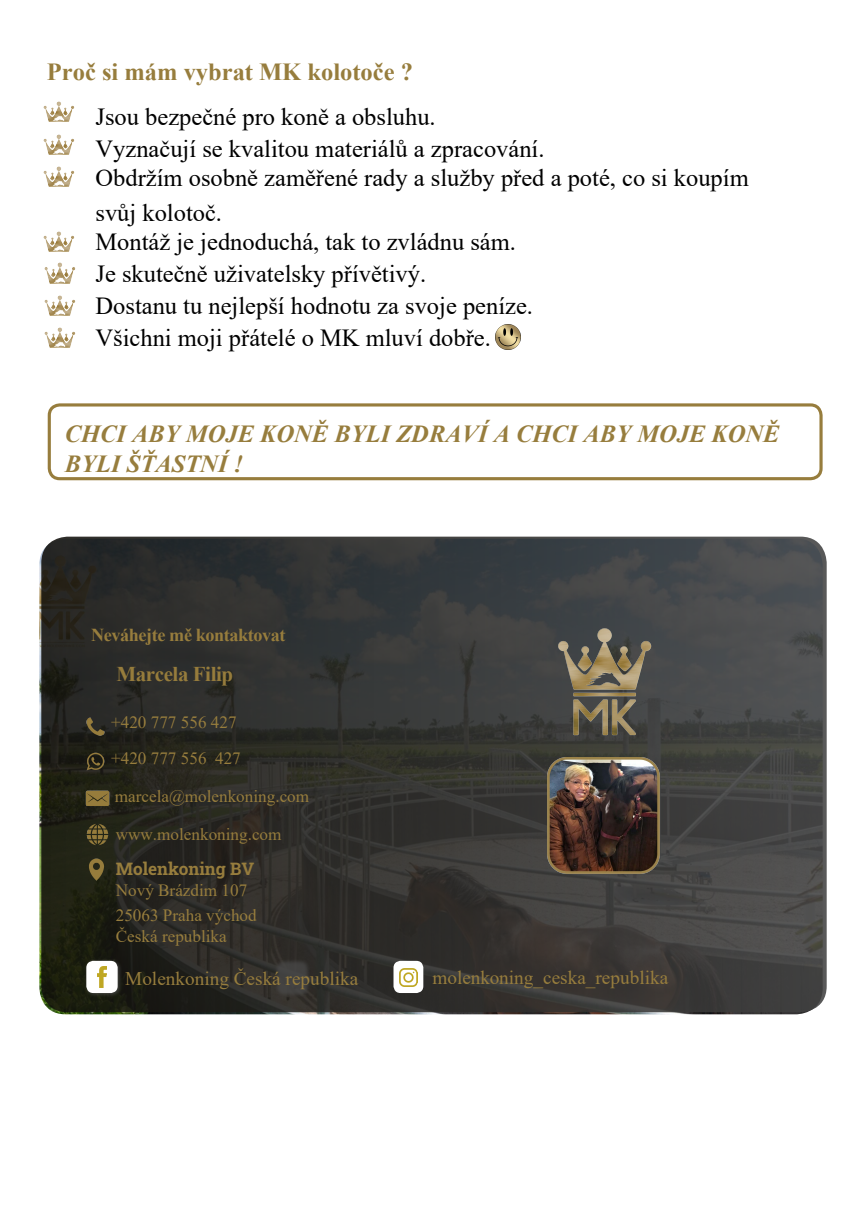
<style>
.page{position:relative;width:868px;height:1228px;background:#fff}
.page>*{position:absolute;margin:0;border:0;box-sizing:border-box;transform-origin:0 0}
.t1{font:24.5px/32.1px "Times New Roman";color:#000}
.t2{font:italic 700 24.5px/29.4px "Times New Roman";color:#977d3d}
.t3{font:700 24.5px "Times New Roman";color:#977d3d}
.t4{font:700 21px "Times New Roman";letter-spacing:-.02em;color:#967c3c}
.t5{font:19.25px "Times New Roman";color:#977d3d}
.t6{font:700 18.2px "Times New Roman";letter-spacing:-.025em;color:#977d3d}
.t7{font:17.15px/36px "Times New Roman";color:#977d3d}
.t8{font:17.15px "Times New Roman";color:#967c3c}
.t9{font:700 17.15px "Roboto Slab";color:#977d3d}
</style>
<div class="page">
<svg style="left:41px;top:537px;width:786px;height:475px;background:#363634"></svg>
<div style="left:84px;top:959px;width:39px;height:39px;background:#4a4a4a;opacity:.75"></div>
<div style="left:86px;top:961px;width:32px;height:32px;background:#fff;border-radius:7px"></div>
<img style="left:97px;top:966px;width:10px;height:21px">
<div style="left:274px;top:959px;width:37px;height:39px;background:#4a4a4a;opacity:.75"></div>
<div style="left:394px;top:961px;width:29px;height:32px;background:#fff;border-radius:7px"></div>
<img style="left:399px;top:968px;width:19px;height:19px">
<img style="left:558px;top:628px;width:94px;height:107px">
<img style="left:85px;top:716px;width:22px;height:22px">
<img style="left:84px;top:856px;width:25px;height:26px">
<img style="left:86px;top:786px;width:23px;height:24px">
<img style="left:86px;top:823px;width:22px;height:22px">
<img style="left:83px;top:749px;width:25px;height:25px">
<img style="left:43px;top:101px;width:31px;height:21px">
<img style="left:44px;top:263px;width:31px;height:20px">
<img style="left:43px;top:134px;width:31px;height:21px">
<img style="left:44px;top:295px;width:31px;height:21px">
<img style="left:43px;top:166px;width:31px;height:21px">
<img style="left:44px;top:327px;width:31px;height:21px">
<img style="left:43px;top:231px;width:31px;height:21px">
<div style="left:48px;top:403px;width:775px;height:77px;border:3px solid #977d3d;border-radius:10px"></div>
<img style="left:495px;top:324px;width:26px;height:25px">
<img style="left:548px;top:757px;width:112px;height:116px">
<p class="t3" style="left:47px;top:54px;width:368px">Proč si mám vybrat MK kolotoče ?</p>
<p class="t1" style="left:96px;top:100px;width:451px">Jsou bezpečné pro koně a obsluhu.<br>Vyznačují se kvalitou materiálů a zpracování.</p>
<p class="t1" style="left:96px;top:159px;width:655px;line-height:35.1px">Obdržím osobně zaměřené rady a služby před a poté, co si koupím svůj kolotoč.</p>
<p class="t1" style="left:96px;top:225px;width:439px">Montáž je jednoduchá, tak to zvládnu sám.<br>Je skutečně uživatelsky přívětivý.<br>Dostanu tu nejlepší hodnotu za svoje peníze.<br>Všichni moji přátelé o MK mluví dobře.</p>
<p class="t2" style="left:65px;top:419px;width:716px">CHCI ABY MOJE KONĚ BYLI ZDRAVÍ A CHCI ABY MOJE KONĚ<br>BYLI ŠŤASTNÍ !</p>
<p class="t6" style="left:91px;top:621px;width:196px">Neváhejte mě kontaktovat</p>
<p class="t4" style="left:116px;top:659px;width:118px">Marcela Filip</p>
<p class="t7" style="left:111px;top:703px;width:131px">+420 777 556 427 +420 777 556 427</p>
<p class="t7" style="left:115px;top:778px;width:196px">marcela@molenkoning.com</p>
<p class="t8" style="left:116px;top:822px;width:167px">www.molenkoning.com</p>
<p class="t9" style="left:116px;top:857px;width:140px">Molenkoning BV</p>
<p class="t7" style="left:116px;top:877px;width:142px;line-height:25.1px">Nový Brázdim 107<br>25063 Praha východ</p>
<p class="t7" style="left:116px;top:918px;width:112px">Česká republika</p>
<p class="t5" style="left:125px;top:965px;width:235px">Molenkoning Česká republika</p>
<p class="t5" style="left:432px;top:964px;width:237px">molenkoning_ceska_republika</p>
</div>
